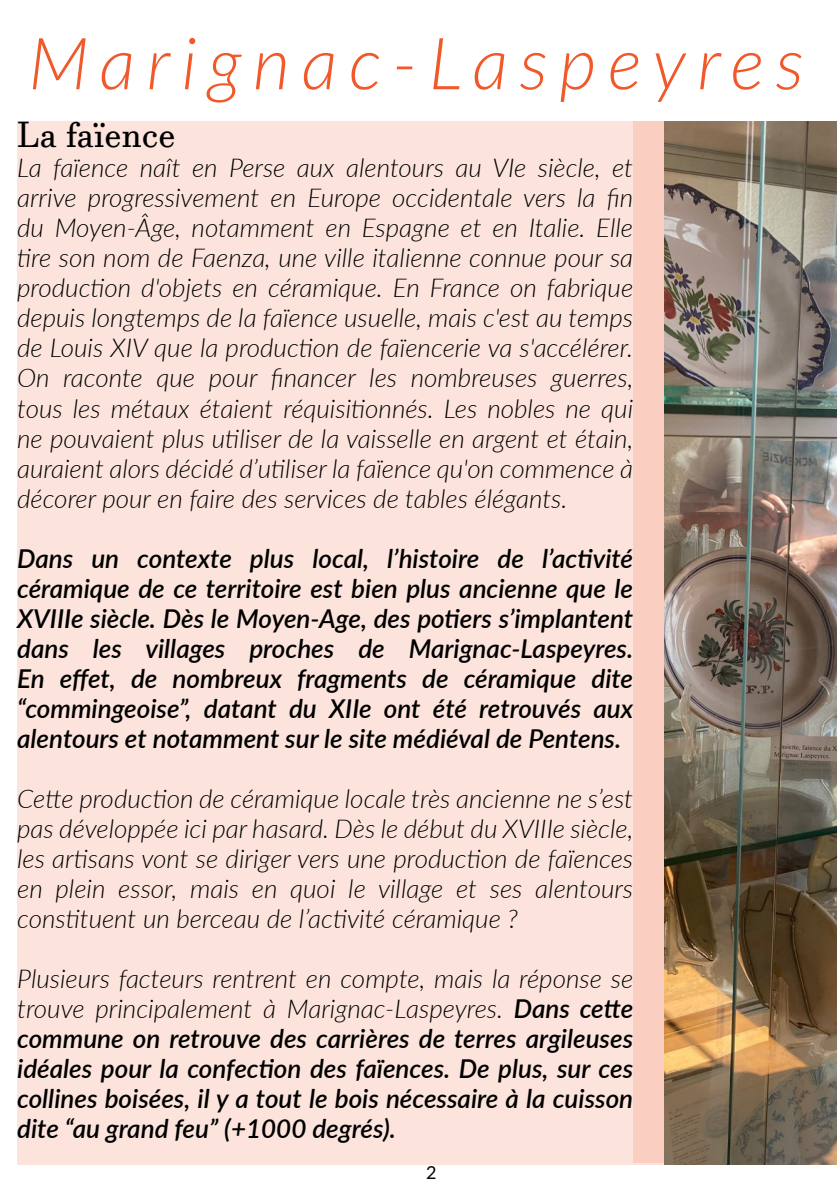
<style>
.page{position:relative;width:840px;height:1191px;background:#fff}
.page>*{position:absolute;margin:0;border:0;box-sizing:border-box;transform-origin:0 0}
.t1{font:italic 300 72px "Lato";letter-spacing:.16em;color:#f1592a}
.t2{font:36px "Javanese Text";color:#000}
.t3{font:italic 300 26px/30px "Lato";color:#000;text-align:justify}
.t4{font:italic 600 26px/30px "Lato";color:#000;text-align:justify}
.t5{font:18px "Lato";color:#000}
.s1{font-weight:300}
</style>
<div class="page">
<div style="left:17px;top:121px;width:646px;height:1043px;background:#fce4dd"></div>
<div style="left:633px;top:121px;width:30px;height:1041px;background:#facec0"></div>
<img style="left:663px;top:121px;width:172px;height:1043px">
<p class="t1" style="left:28px;top:13px;width:776px">Marignac-Laspeyres</p>
<p class="t2" style="left:17px;top:114px;width:160px">La faïence</p>
<p class="t3" style="left:17px;top:152px;width:617px">La faïence naît en Perse aux alentours au VIe siècle, et arrive progressivement en Europe occidentale vers la fin du Moyen-Âge, notamment en Espagne et en Italie. Elle tire son nom de Faenza, une ville italienne connue pour sa production d'objets en céramique. En France on fabrique depuis longtemps de la faïence usuelle, mais c'est au temps de Louis XIV que la production de faïencerie va s'accélérer.<br>On raconte que pour financer les nombreuses guerres, tous les métaux étaient réquisitionnés. Les nobles ne qui ne pouvaient plus utiliser de la vaisselle en argent et étain, auraient alors décidé d’utiliser la faïence qu'on commence à décorer pour en faire des services de tables élégants.</p>
<p class="t4" style="left:17px;top:542px;width:617px">Dans un contexte plus local, l’histoire de l’activité céramique de ce territoire est bien plus ancienne que le XVIIIe siècle. Dès le Moyen-Age, des potiers s’implantent dans les villages proches de Marignac-Laspeyres.<br>En effet, de nombreux fragments de céramique dite “commingeoise”, datant du XIIe ont été retrouvés aux alentours et notamment sur le site médiéval de Pentens.</p>
<p class="t3" style="left:17px;top:782px;width:617px">Cette production de céramique locale très ancienne ne s’est pas développée ici par hasard. Dès le début du XVIIIe siècle, les artisans vont se diriger vers une production de faïences en plein essor, mais en quoi le village et ses alentours constituent un berceau de l’activité céramique ?</p>
<p class="t4" style="left:17px;top:962px;width:617px"><span class="s1">Plusieurs facteurs rentrent en compte, mais la réponse se trouve principalement à Marignac-Laspeyres.</span> Dans cette commune on retrouve des carrières de terres argileuses idéales pour la confection des faïences. De plus, sur ces collines boisées, il y a tout le bois nécessaire à la cuisson dite “au grand feu” (+1000 degrés).</p>
<p class="t5" style="left:426px;top:1159px;width:12px">2</p>
</div>
